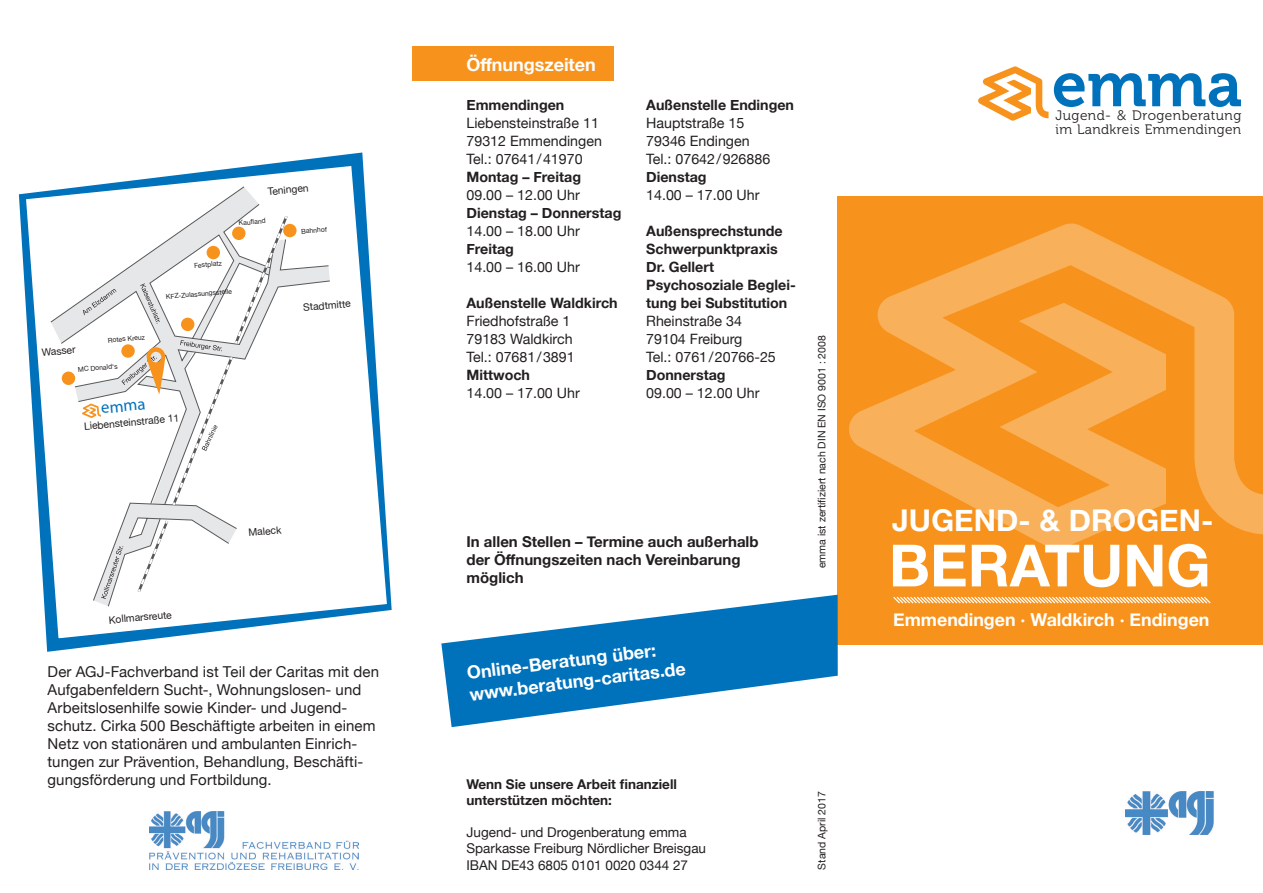
<style>
.page{position:relative;width:1263px;height:893px;background:#fff}
.page>*{position:absolute;margin:0;border:0;box-sizing:border-box;transform-origin:0 0}
.t1{font:63.3px "Museo 700";color:#0072bc}
.t2{font:700 58.35px "Helvetica Neue";color:#fff}
.t3{font:700 30px "Helvetica Neue";letter-spacing:.005em;color:#fff}
.t4{font:700 18px/21.6px "Helvetica Neue";color:#fff}
.t5{font:700 17.85px "Helvetica Neue";color:#fff}
.t6{font:16.8px "Museo 700";color:#0072bc}
.t7{font:15px/18px "Helvetica Neue";letter-spacing:.005em;color:#231f20}
.t8{font:700 15px/18px "Helvetica Neue";color:#231f20}
.t9{font:14.25px/18px "Helvetica Neue";color:#231f20}
.t10{font:700 14.25px/18px "Helvetica Neue";color:#231f20}
.t11{font:13.65px/13.6px "Museo 300";letter-spacing:.03em;color:#231f20}
.t12{font:13.5px/16.2px "Helvetica Neue";color:#231f20}
.t13{font:700 13.5px/16.2px "Helvetica Neue";color:#231f20}
.t14{font:10.5px "Helvetica Neue";color:#231f20}
.t15{font:10.2px "Helvetica Neue";color:#231f20}
.t16{font:6.9px "Helvetica Neue";color:#231f20}
.s1{font-family:"Avenir LT";font-weight:300}
</style>
<div class="page">
<div style="left:838px;top:196px;width:425px;height:448px;background:#f7931d"></div>
<svg style="left:849px;top:223px;width:414px;height:326px"></svg>
<div style="left:412px;top:47px;width:202px;height:34px;background:#f7931d"></div>
<svg style="left:441px;top:595px;width:397px;height:132px;fill:#0072bc"></svg>
<img style="left:1126px;top:792px;width:88px;height:43px">
<img style="left:149px;top:812px;width:209px;height:58px">
<svg style="left:978px;top:66px;width:70px;height:55px"></svg>
<svg style="left:19px;top:152px;width:373px;height:500px"></svg>
<svg style="left:24px;top:163px;width:365px;height:478px"></svg>
<svg style="left:893px;top:596px;width:318px;height:8px"></svg>
<p class="t15" style="left:267px;top:184px;width:43px;rotate:-5deg">Teningen</p>
<p class="t16" style="left:194px;top:261px;width:29px;rotate:-5deg">Festplatz</p>
<p class="t16" style="left:238px;top:218px;width:29px;rotate:-5deg">Kaufland</p>
<p class="t15" style="left:41px;top:345px;width:35px;rotate:-5deg">Wasser</p>
<p class="t16" style="left:107px;top:335px;width:39px;rotate:-5deg">Rotes Kreuz</p>
<p class="t16" style="left:77px;top:364px;width:41px;rotate:-5deg">MC Donald‘s</p>
<p class="t16" style="left:166px;top:292px;width:68px;rotate:-5deg">KFZ-Zulassungsstelle</p>
<p class="t6" style="left:100px;top:397px;width:46px;rotate:-5deg">emma</p>
<p class="t15" style="left:83px;top:419px;width:97px;rotate:-5deg">Liebensteinstraße 11</p>
<p class="t16" style="left:301px;top:226px;width:27px;rotate:-5deg">Bahnhof</p>
<p class="t15" style="left:303px;top:300px;width:49px;rotate:-5deg">Stadtmitte</p>
<p class="t15" style="left:108px;top:613px;width:65px;rotate:-5deg">Kollmarsreute</p>
<p class="t15" style="left:248px;top:525px;width:35px;rotate:-5deg">Maleck</p>
<p class="t7" style="left:48px;top:663px;width:333px">Der AGJ-Fachverband ist Teil der Caritas mit den Aufgabenfeldern Sucht-, Wohnungslosen- und Arbeitslosenhilfe sowie Kinder- und Jugend&shy;schutz. Cirka 500 Beschäftigte arbeiten in einem Netz von stationären und ambulanten Einrich&shy;tungen zur Prävention, Behandlung, Beschäfti&shy;gungsförderung und Fortbildung.</p>
<p class="t4" style="left:466px;top:54px;width:131px">Öffnungszeiten</p>
<p class="t10" style="left:466px;top:96px;width:99px">Emmendingen</p>
<p class="t9" style="left:466px;top:115px;width:137px">Liebensteinstraße 11<br>79312 Emmendingen<br>Tel.: 07641/41970</p>
<p class="t10" style="left:466px;top:168px;width:116px">Montag – Freitag</p>
<p class="t9" style="left:466px;top:187px;width:115px">09.00 – 12.00 Uhr</p>
<p class="t10" style="left:466px;top:204px;width:156px">Dienstag – Donnerstag</p>
<p class="t9" style="left:466px;top:223px;width:115px">14.00 – 18.00 Uhr</p>
<p class="t10" style="left:466px;top:240px;width:49px">Freitag</p>
<p class="t9" style="left:466px;top:259px;width:115px">14.00 – 16.00 Uhr</p>
<p class="t10" style="left:466px;top:294px;width:153px">Außenstelle Waldkirch</p>
<p class="t9" style="left:466px;top:313px;width:110px">Friedhofstraße 1<br>79183 Waldkirch<br>Tel.: 07681/3891</p>
<p class="t10" style="left:466px;top:366px;width:65px">Mittwoch</p>
<p class="t9" style="left:466px;top:385px;width:115px">14.00 – 17.00 Uhr</p>
<p class="t10" style="left:646px;top:96px;width:149px">Außenstelle Endingen</p>
<p class="t9" style="left:646px;top:115px;width:126px">Hauptstraße 15<br>79346 Endingen<br>Tel.: 07642/926886</p>
<p class="t10" style="left:646px;top:168px;width:62px">Dienstag</p>
<p class="t9" style="left:646px;top:187px;width:115px">14.00 – 17.00 Uhr</p>
<p class="t10" style="left:646px;top:222px;width:151px">Außensprechstunde<br>Schwerpunktpraxis<br>Dr. Gellert<br>Psychosoziale Beglei&shy;tung bei Substitution</p>
<p class="t9" style="left:646px;top:313px;width:131px">Rheinstraße 34<br>79104 Freiburg<br>Tel.: 0761/20766-25</p>
<p class="t10" style="left:646px;top:366px;width:81px">Donnerstag</p>
<p class="t9" style="left:646px;top:385px;width:115px">09.00 – 12.00 Uhr</p>
<p class="t8" style="left:466px;top:533px;width:294px">In allen Stellen – Termine auch außerhalb der Öffnungszeiten nach Vereinbarung möglich</p>
<p class="t14" style="left:814px;top:568px;width:235px;rotate:-90deg">emma ist zertifiziert nach DIN EN ISO 9001 : 2008</p>
<p class="t4" style="left:466px;top:663px;width:219px;rotate:-7deg">Online-Beratung über: www.beratung-caritas.de</p>
<p class="t13" style="left:466px;top:776px;width:212px">Wenn Sie unsere Arbeit finanziell unterstützen möchten:</p>
<p class="t12" style="left:466px;top:825px;width:241px">Jugend- und Drogenberatung emma<br>Sparkasse Freiburg Nördlicher Breisgau<br>IBAN DE43 6805 0101 0020 0344 27</p>
<p class="t14" style="left:814px;top:870px;width:80px;rotate:-90deg">Stand April 2017</p>
<h1 class="t1" style="left:1052px;top:49px;width:192px">emma</h1>
<p class="t11" style="left:1055px;top:109px;width:187px">Jugend- <span class="s1">&amp;</span> Drogenberatung im Landkreis Emmendingen</p>
<h3 class="t3" style="left:892px;top:496px;width:323px">JUGEND- &amp; DROGEN-</h3>
<h2 class="t2" style="left:889px;top:520px;width:323px">BERATUNG</h2>
<p class="t5" style="left:893px;top:606px;width:318px">Emmendingen · Waldkirch · Endingen</p>
</div>
